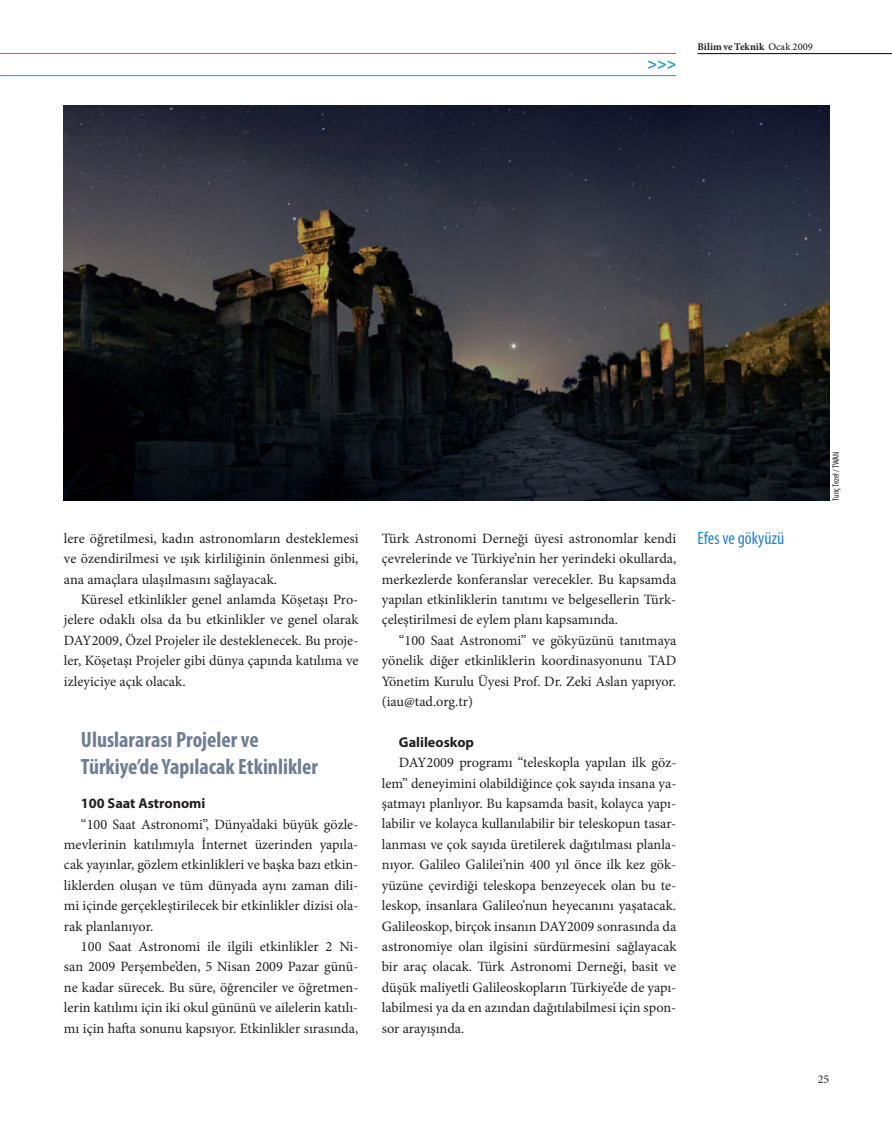
<style>
.page{position:relative;width:892px;height:1126px;background:#fff}
.page>*{position:absolute;margin:0;border:0;box-sizing:border-box;transform-origin:0 0}
.t1{font:700 condensed 22.2px/26.7px "Myriad Pro";color:#707e92}
.t2{font:condensed 18px "Myriad Pro";color:#2783c5}
.t3{font:700 16.2px "Myriad Pro";color:#1d99d6}
.t4{font:14.25px/20.4px "Minion Pro";color:#231f20;text-align:justify}
.t5{font:700 14.25px "Myriad Pro";color:#231f20}
.t6{font:12px "Minion Pro";color:#231f20}
.t7{font:700 10.35px "Minion Pro";color:#231f20}
.t8{font:condensed 9px "Myriad Pro";letter-spacing:-.005em;color:#231f20}
.s1{font-weight:500}
</style>
<div class="page">
<hr style="left:0;top:75px;width:676px;height:1px;background:#1d99d6">
<hr style="left:0;top:53px;width:676px;height:1px;background:#1d99d6">
<hr style="left:698px;top:53px;width:194px;height:1px;background:#000103">
<img style="left:64px;top:105px;width:765px;height:396px">
<p class="t3" style="left:647px;top:57px;width:30px">&gt;&gt;&gt;</p>
<p class="t7" style="left:698px;top:42px;width:117px">Bilim ve Teknik <span class="s1">Ocak 2009</span></p>
<p class="t4" style="left:64px;top:529px;width:296px">lere öğretilmesi, kadın astronomların desteklemesi ve özendirilmesi ve ışık kirliliğinin önlenmesi gibi, ana amaçlara ulaşılmasını sağlayacak.</p>
<p class="t4" style="left:64px;top:590px;width:296px;text-indent:17px">Küresel etkinlikler genel anlamda Köşetaşı Pro&shy;jelere odaklı olsa da bu etkinlikler ve genel olarak DAY2009, Özel Projeler ile desteklenecek. Bu proje&shy;ler, Köşetaşı Projeler gibi dünya çapında katılıma ve izleyiciye açık olacak.</p>
<h1 class="t1" style="left:81px;top:728px;width:239px">Uluslararası Projeler ve<br>Türkiye’de Yapılacak Etkinlikler</h1>
<p class="t5" style="left:81px;top:798px;width:126px">100 Saat Astronomi</p>
<p class="t4" style="left:64px;top:815px;width:296px;text-indent:17px">“100 Saat Astronomi”, Dünya’daki büyük gözle&shy;mevlerinin katılımıyla İnternet üzerinden yapıla&shy;cak yayınlar, gözlem etkinlikleri ve başka bazı etkin&shy;liklerden oluşan ve tüm dünyada aynı zaman dili&shy;mi içinde gerçekleştirilecek bir etkinlikler dizisi ola&shy;rak planlanıyor.</p>
<p class="t4" style="left:64px;top:937px;width:296px;text-indent:17px">100 Saat Astronomi ile ilgili etkinlikler 2 Ni&shy;san 2009 Perşembe’den, 5 Nisan 2009 Pazar günü&shy;ne kadar sürecek. Bu süre, öğrenciler ve öğretmen&shy;lerin katılımı için iki okul gününü ve ailelerin katılı&shy;mı için hafta sonunu kapsıyor. Etkinlikler sırasında,</p>
<p class="t4" style="left:382px;top:529px;width:296px">Türk Astronomi Derneği üyesi astronomlar kendi çevrelerinde ve Türkiye’nin her yerindeki okullarda, merkezlerde konferanslar verecekler. Bu kapsamda yapılan etkinliklerin tanıtımı ve belgesellerin Türk&shy;çeleştirilmesi de eylem planı kapsamında.</p>
<p class="t4" style="left:382px;top:631px;width:296px;text-indent:17px">“100 Saat Astronomi” ve gökyüzünü tanıtmaya yönelik diğer etkinliklerin koordinasyonunu TAD Yönetim Kurulu Üyesi Prof. Dr. Zeki Aslan yapıyor. (iau@tad.org.tr)</p>
<p class="t5" style="left:399px;top:737px;width:77px">Galileoskop</p>
<p class="t4" style="left:382px;top:754px;width:296px;text-indent:17px">DAY2009 programı “teleskopla yapılan ilk göz&shy;lem” deneyimini olabildiğince çok sayıda insana ya&shy;şatmayı planlıyor. Bu kapsamda basit, kolayca yapı&shy;labilir ve kolayca kullanılabilir bir teleskopun tasar&shy;lanması ve çok sayıda üretilerek dağıtılması planla&shy;nıyor. Galileo Galilei’nin 400 yıl önce ilk kez gök&shy;yüzüne çevirdiği teleskopa benzeyecek olan bu te&shy;leskop, insanlara Galileo’nun heyecanını yaşatacak.<br>Galileoskop, birçok insanın DAY2009 sonrasında da astronomiye olan ilgisini sürdürmesini sağlayacak bir araç olacak. Türk Astronomi Derneği, basit ve düşük maliyetli Galileoskopların Türkiye’de de yapı&shy;labilmesi ya da en azından dağıtılabilmesi için spon&shy;sor arayışında.</p>
<p class="t2" style="left:698px;top:531px;width:88px">Efes ve gökyüzü</p>
<p class="t8" style="left:833px;top:501px;width:51px;rotate:-90deg">Tunç Tezel / TWAN</p>
<p class="t6" style="left:818px;top:1074px;width:13px">25</p>
</div>
